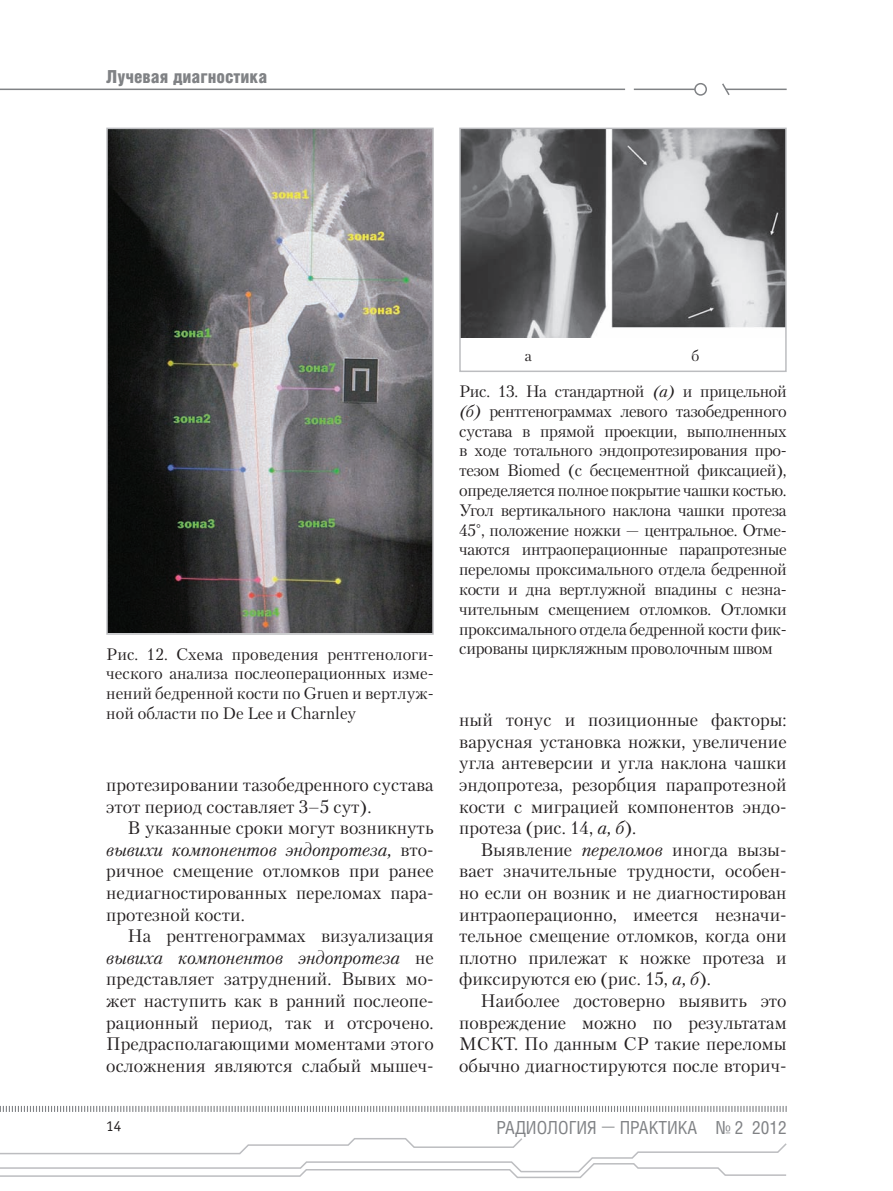
<style>
.page{position:relative;width:893px;height:1191px;background:#fff}
.page>*{position:absolute;margin:0;border:0;box-sizing:border-box;transform-origin:0 0}
.t1{font:18px/21.6px "Petersburg C";color:#231f20;text-align:justify}
.t2{font:18px "Helios Cond";color:#808285}
.t3{font:900 18px "Helios Cond";color:#808285}
.t4{font:16.5px/19.8px "Petersburg C";letter-spacing:-.01em;color:#231f20;text-align:justify}
.t5{font:15px "Officina Sans C";color:#231f20}
.t6{font:15px "Petersburg C";color:#231f20}
.s1{font-style:italic}
.s2{font-family:"Petersburg C";font-weight:700}
</style>
<div class="page">
<svg style="left:0;top:1106px;width:787px;height:6px"></svg>
<svg style="left:0;top:1138px;width:787px;height:40px"></svg>
<hr style="left:0;top:89px;width:625px;height:1px;background:#808285">
<hr style="left:634px;top:89px;width:61px;height:1px;background:#808285">
<div style="left:694px;top:83px;width:13px;height:13px;border:2px solid #808285;border-radius:50%"></div>
<hr style="left:725px;top:89px;width:62px;height:1px;background:#808285">
<svg style="left:722px;top:83px;width:9px;height:12px"></svg>
<img style="left:109px;top:131px;width:322px;height:501px">
<div style="left:106px;top:128px;width:328px;height:507px;border:2px solid #bcbdc0"></div>
<img style="left:462px;top:131px;width:322px;height:206px">
<div style="left:459px;top:128px;width:328px;height:244px;border:2px solid #bcbdc0"></div>
<p class="t3" style="left:106px;top:66px;width:162px">Лучевая диагностика</p>
<p class="t4" style="left:106px;top:643px;width:329px">Рис. 12. Схема проведения рентгенологи&shy;ческого анализа послеоперационных изме&shy;нений бедренной кости по Gruen и вертлуж&shy;ной области по De Lee и Charnley</p>
<p class="t1" style="left:106px;top:773px;width:329px">протезировании тазобедренного сустава этот период составляет 3–5 сут).</p>
<p class="t1" style="left:106px;top:817px;width:329px;text-indent:21px">В указанные сроки могут возникнуть <span class="s1">вывихи компонентов эндопротеза,</span> вто&shy;ричное смещение отломков при ранее недиагностированных переломах пара&shy;протезной кости.</p>
<p class="t1" style="left:106px;top:925px;width:329px;text-indent:21px">На рентгенограммах визуализация <span class="s1">вывиха компонентов эндопротеза</span> не представляет затруднений. Вывих мо&shy;жет наступить как в ранний послеопе&shy;рационный период, так и отсрочено.<br>Предрасполагающими моментами этого осложнения являются слабый мышеч-</p>
<p class="t6" style="left:525px;top:346px;width:9px">а</p>
<p class="t6" style="left:691px;top:346px;width:9px">б</p>
<p class="t4" style="left:459px;top:381px;width:329px">Рис. 13. На стандартной <span class="s1">(а)</span> и прицельной <span class="s1">(б)</span> рентгенограммах левого тазобедренного сустава в прямой проекции, выполненных в ходе тотального эндопротезирования про&shy;тезом Biomed (с бесцементной фиксацией), определяется полное покрытие чашки костью.<br>Угол вертикального наклона чашки протеза 45°, положение ножки — центральное. Отме&shy;чаются интраоперационные парапротезные переломы проксимального отдела бедренной кости и дна вертлужной впадины с незна&shy;чительным смещением отломков. Отломки проксимального отдела бедренной кости фик&shy;сированы циркляжным проволочным швом</p>
<p class="t1" style="left:459px;top:709px;width:329px">ный тонус и позиционные факторы: варусная установка ножки, увеличение угла антеверсии и угла наклона чашки эндопротеза, резорбция парапротезной кости с миграцией компонентов эндо&shy;протеза (рис. 14, <span class="s1">а, б</span>).</p>
<p class="t1" style="left:459px;top:838px;width:329px;text-indent:21px">Выявление <span class="s1">переломов</span> иногда вызы&shy;вает значительные трудности, особен&shy;но если он возник и не диагностирован интраоперационно, имеется незначи&shy;тельное смещение отломков, когда они плотно прилежат к ножке протеза и фиксируются ею (рис. 15, <span class="s1">а, б</span>).</p>
<p class="t1" style="left:459px;top:989px;width:329px;text-indent:21px">Наиболее достоверно выявить это повреждение можно по результатам МСКТ. По данным СР такие переломы обычно диагностируются после вторич-</p>
<p class="t5" style="left:106px;top:1117px;width:16px">14</p>
<p class="t2" style="left:497px;top:1116px;width:291px">РАДИОЛОГИЯ <span class="s2">—</span> ПРАКТИКА № 2 2012</p>
</div>
